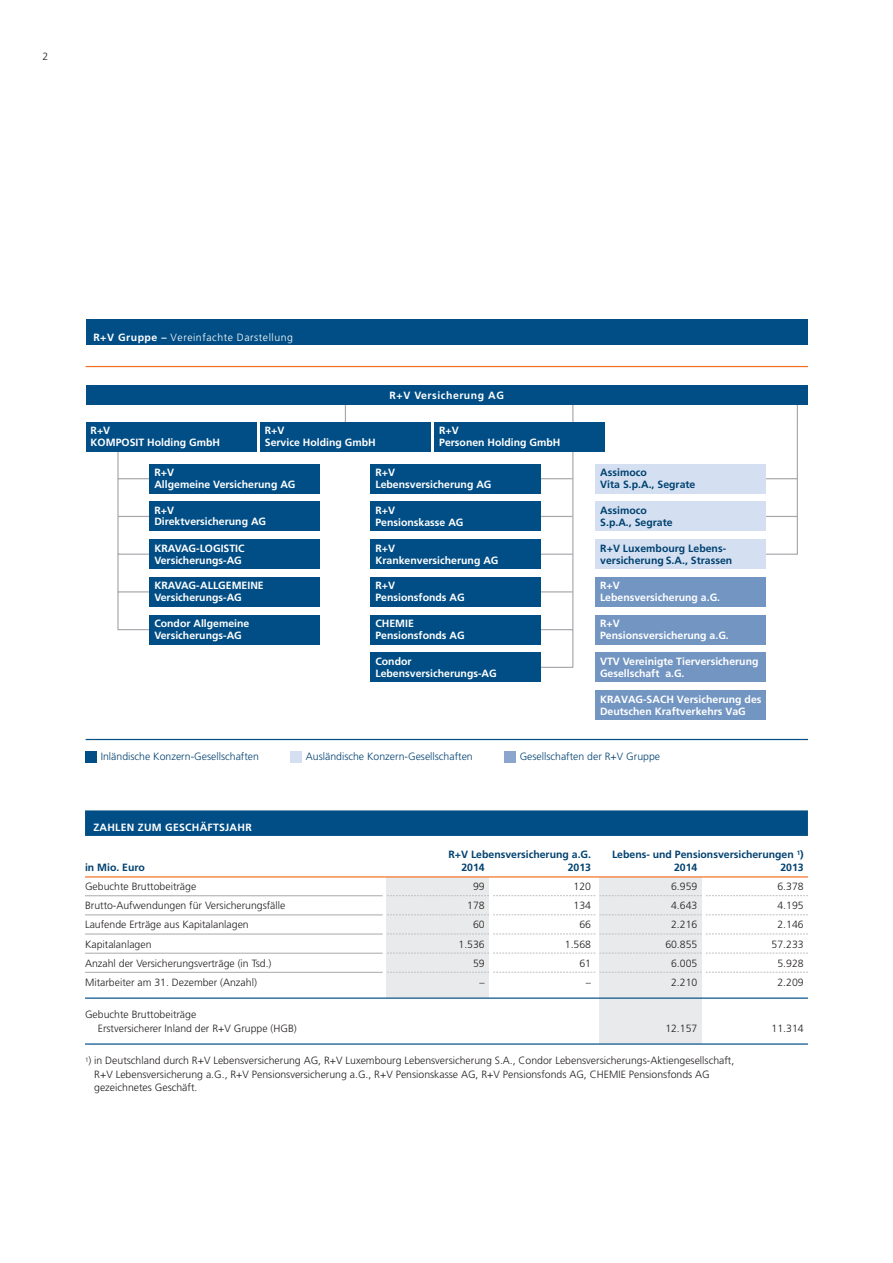
<style>
.page{position:relative;width:893px;height:1263px;background:#fff}
.page>*{position:absolute;margin:0;border:0;box-sizing:border-box;transform-origin:0 0}
.t1{font:300 10.5px/13.4px "Frutiger LT";color:#231f20}
.t2{font:700 10.5px/12px "Frutiger LT";color:#fff}
.t3{font:700 10.5px/12px "Frutiger LT";color:#004170}
.t4{font:300 10.5px "Frutiger LT";color:#004170}
.t5{font:300 10.5px "Frutiger LT";letter-spacing:.05em;color:#fff}
.t6{font:700 10.5px "Frutiger LT";letter-spacing:.025em;color:#fff}
.t7{font:700 10.5px "Frutiger LT";letter-spacing:.05em;color:#fff}
.s1{font-weight:700}
</style>
<div class="page">
<svg style="left:117px;top:433px;width:203px;height:198px"></svg>
<div style="left:85px;top:751px;width:11px;height:11px;background:#004e85"></div>
<svg style="left:344px;top:405px;width:454px;height:263px"></svg>
<div style="left:290px;top:751px;width:11px;height:11px;background:#d4e0f1"></div>
<div style="left:504px;top:751px;width:11px;height:11px;background:#8ba6cd"></div>
<div style="left:86px;top:319px;width:722px;height:26px;background:#004e85"></div>
<hr style="left:86px;top:366px;width:722px;height:1px;background:#f36e21">
<hr style="left:86px;top:739px;width:722px;height:1px;background:#004e85">
<div style="left:260px;top:422px;width:170px;height:30px;background:#004e85"></div>
<div style="left:150px;top:464px;width:170px;height:30px;background:#004e85"></div>
<div style="left:596px;top:464px;width:170px;height:30px;background:#d4e0f1"></div>
<div style="left:596px;top:502px;width:170px;height:29px;background:#d4e0f1"></div>
<div style="left:86px;top:386px;width:722px;height:19px;background:#004e85"></div>
<div style="left:371px;top:539px;width:170px;height:30px;background:#004e85"></div>
<div style="left:371px;top:615px;width:170px;height:29px;background:#004e85"></div>
<div style="left:371px;top:577px;width:170px;height:30px;background:#004e85"></div>
<div style="left:371px;top:464px;width:170px;height:30px;background:#004e85"></div>
<div style="left:371px;top:502px;width:170px;height:29px;background:#004e85"></div>
<div style="left:435px;top:422px;width:170px;height:30px;background:#004e85"></div>
<div style="left:596px;top:652px;width:170px;height:30px;background:#7295c2"></div>
<div style="left:596px;top:690px;width:170px;height:30px;background:#7295c2"></div>
<div style="left:596px;top:615px;width:170px;height:29px;background:#7295c2"></div>
<div style="left:596px;top:577px;width:170px;height:30px;background:#7295c2"></div>
<div style="left:150px;top:502px;width:170px;height:29px;background:#004e85"></div>
<div style="left:371px;top:652px;width:170px;height:30px;background:#004e85"></div>
<div style="left:86px;top:422px;width:170px;height:30px;background:#004e85"></div>
<div style="left:596px;top:539px;width:170px;height:30px;background:#d4e0f1"></div>
<div style="left:150px;top:615px;width:170px;height:29px;background:#004e85"></div>
<div style="left:150px;top:577px;width:170px;height:30px;background:#004e85"></div>
<div style="left:150px;top:539px;width:170px;height:30px;background:#004e85"></div>
<div style="left:387px;top:877px;width:102px;height:121px;background:#e9eaeb"></div>
<div style="left:600px;top:877px;width:102px;height:167px;background:#e9eaeb"></div>
<div style="left:85px;top:810px;width:723px;height:26px;background:#004e85"></div>
<hr style="left:85px;top:876px;width:723px;height:1px;background:#f36e21">
<hr style="left:85px;top:895px;width:298px;height:1px;background:#a8a9ad">
<hr style="left:85px;top:914px;width:298px;height:1px;background:#a8a9ad">
<hr style="left:85px;top:934px;width:298px;height:1px;background:#a8a9ad">
<hr style="left:85px;top:953px;width:298px;height:1px;background:#a8a9ad">
<hr style="left:85px;top:972px;width:298px;height:1px;background:#a8a9ad">
<hr style="left:85px;top:997px;width:723px;height:2px;background:#004e85">
<hr style="left:85px;top:1043px;width:723px;height:2px;background:#004e85">
<svg style="left:387px;top:895px;width:421px;height:1px"></svg>
<svg style="left:387px;top:914px;width:421px;height:1px"></svg>
<svg style="left:387px;top:934px;width:421px;height:1px"></svg>
<svg style="left:387px;top:953px;width:421px;height:1px"></svg>
<svg style="left:387px;top:972px;width:421px;height:1px"></svg>
<p class="t1" style="left:43px;top:51px;width:7px">2</p>
<p class="t5" style="left:93px;top:333px;width:201px"><span class="s1">R+V Gruppe –</span> Vereinfachte Darstellung</p>
<p class="t7" style="left:390px;top:391px;width:116px">R+V Versicherung AG</p>
<p class="t2" style="left:91px;top:425px;width:131px">R+V<br>KOMPOSIT Holding GmbH</p>
<p class="t2" style="left:265px;top:425px;width:112px">R+V<br>Service Holding GmbH</p>
<p class="t2" style="left:154px;top:467px;width:143px">R+V<br>Allgemeine Versicherung AG</p>
<p class="t3" style="left:600px;top:467px;width:97px">Assimoco<br>Vita S.p.A., Segrate</p>
<p class="t3" style="left:600px;top:505px;width:74px">Assimoco<br>S.p.A., Segrate</p>
<p class="t2" style="left:439px;top:425px;width:123px">R+V<br>Personen Holding GmbH</p>
<p class="t2" style="left:375px;top:467px;width:118px">R+V<br>Lebensversicherung AG</p>
<p class="t2" style="left:375px;top:505px;width:90px">R+V<br>Pensionskasse AG</p>
<p class="t2" style="left:154px;top:506px;width:113px;line-height:10.5px">R+V<br>Direktversicherung AG</p>
<p class="t2" style="left:154px;top:543px;width:92px">KRAVAG-LOGISTIC<br>Versicherungs-AG</p>
<p class="t2" style="left:375px;top:543px;width:125px">R+V<br>Krankenversicherung AG</p>
<p class="t3" style="left:600px;top:543px;width:133px">R+V Luxembourg Lebens&shy;versicherung S.A., Strassen</p>
<p class="t2" style="left:154px;top:581px;width:111px">KRAVAG-ALLGEMEINE<br>Versicherungs-AG</p>
<p class="t2" style="left:375px;top:581px;width:91px">R+V<br>Pensionsfonds AG</p>
<p class="t2" style="left:600px;top:581px;width:122px">R+V<br>Lebensversicherung a.G.</p>
<p class="t2" style="left:154px;top:618px;width:97px">Condor Allgemeine<br>Versicherungs-AG</p>
<p class="t2" style="left:375px;top:618px;width:91px">CHEMIE<br>Pensionsfonds AG</p>
<p class="t2" style="left:600px;top:618px;width:130px">R+V<br>Pensionsversicherung a.G.</p>
<p class="t2" style="left:375px;top:656px;width:123px">Condor<br>Lebensversicherungs-AG</p>
<p class="t2" style="left:600px;top:656px;width:160px">VTV Vereinigte Tierversicherung<br>Gesellschaft a.G.</p>
<p class="t2" style="left:600px;top:693px;width:163px;line-height:12.6px">KRAVAG-SACH Versicherung des<br>Deutschen Kraftverkehrs VaG</p>
<p class="t4" style="left:101px;top:752px;width:160px">Inländische Konzern-Gesellschaften</p>
<p class="t4" style="left:306px;top:752px;width:168px">Ausländische Konzern-Gesellschaften</p>
<p class="t4" style="left:520px;top:752px;width:142px">Gesellschaften der R+V Gruppe</p>
<p class="t6" style="left:94px;top:823px;width:160px">ZAHLEN ZUM GESCHÄFTSJAHR</p>
<p class="t3" style="left:448px;top:849px;width:144px">R+V Lebensversicherung a.G.</p>
<p class="t3" style="left:612px;top:849px;width:193px">Lebens- und Pensionsversicherungen <sup>1</sup>)</p>
<p class="t3" style="left:85px;top:862px;width:61px">in Mio. Euro</p>
<p class="t3" style="left:461px;top:862px;width:25px">2014</p>
<p class="t3" style="left:568px;top:862px;width:25px">2013</p>
<p class="t3" style="left:674px;top:862px;width:25px">2014</p>
<p class="t3" style="left:780px;top:862px;width:25px">2013</p>
<p class="t1" style="left:85px;top:881px;width:113px">Gebuchte Bruttobeiträge</p>
<p class="t1" style="left:473px;top:881px;width:13px">99</p>
<p class="t1" style="left:574px;top:881px;width:19px">120</p>
<p class="t1" style="left:671px;top:881px;width:28px">6.959</p>
<p class="t1" style="left:777px;top:881px;width:28px">6.378</p>
<p class="t1" style="left:85px;top:900px;width:202px">Brutto-Aufwendungen für Versicherungsfälle</p>
<p class="t1" style="left:467px;top:900px;width:19px">178</p>
<p class="t1" style="left:574px;top:900px;width:19px">134</p>
<p class="t1" style="left:671px;top:900px;width:28px">4.643</p>
<p class="t1" style="left:777px;top:900px;width:28px">4.195</p>
<p class="t1" style="left:85px;top:919px;width:165px">Laufende Erträge aus Kapitalanlagen</p>
<p class="t1" style="left:473px;top:919px;width:13px">60</p>
<p class="t1" style="left:579px;top:919px;width:13px">66</p>
<p class="t1" style="left:671px;top:919px;width:28px">2.216</p>
<p class="t1" style="left:777px;top:919px;width:28px">2.146</p>
<p class="t1" style="left:85px;top:938px;width:68px">Kapitalanlagen</p>
<p class="t1" style="left:459px;top:938px;width:28px">1.536</p>
<p class="t1" style="left:565px;top:938px;width:28px">1.568</p>
<p class="t1" style="left:665px;top:938px;width:34px">60.855</p>
<p class="t1" style="left:772px;top:938px;width:34px">57.233</p>
<p class="t1" style="left:85px;top:957px;width:188px">Anzahl der Versicherungsverträge (in Tsd.)</p>
<p class="t1" style="left:473px;top:957px;width:13px">59</p>
<p class="t1" style="left:579px;top:957px;width:13px">61</p>
<p class="t1" style="left:671px;top:957px;width:28px">6.005</p>
<p class="t1" style="left:777px;top:957px;width:28px">5.928</p>
<p class="t1" style="left:85px;top:976px;width:173px">Mitarbeiter am 31. Dezember (Anzahl)</p>
<p class="t1" style="left:479px;top:976px;width:7px">–</p>
<p class="t1" style="left:586px;top:976px;width:7px">–</p>
<p class="t1" style="left:671px;top:976px;width:28px">2.210</p>
<p class="t1" style="left:777px;top:976px;width:28px">2.209</p>
<p class="t1" style="left:98px;top:1009px;width:200px;text-indent:-13px">Gebuchte Bruttobeiträge<br>Erstversicherer Inland der R+V Gruppe (HGB)</p>
<p class="t1" style="left:665px;top:1022px;width:34px">12.157</p>
<p class="t1" style="left:772px;top:1022px;width:34px">11.314</p>
<p class="t1" style="left:94px;top:1055px;width:642px;text-indent:-9px"><sup>1</sup>) in Deutschland durch R+V Lebensversicherung AG, R+V Luxembourg Lebensversicherung S.A., Condor Lebensversicherungs-Aktiengesellschaft,<br>R+V Lebensversicherung a.G., R+V Pensionsversicherung a.G., R+V Pensionskasse AG, R+V Pensionsfonds AG, CHEMIE Pensionsfonds AG gezeichnetes Geschäft.</p>
</div>
